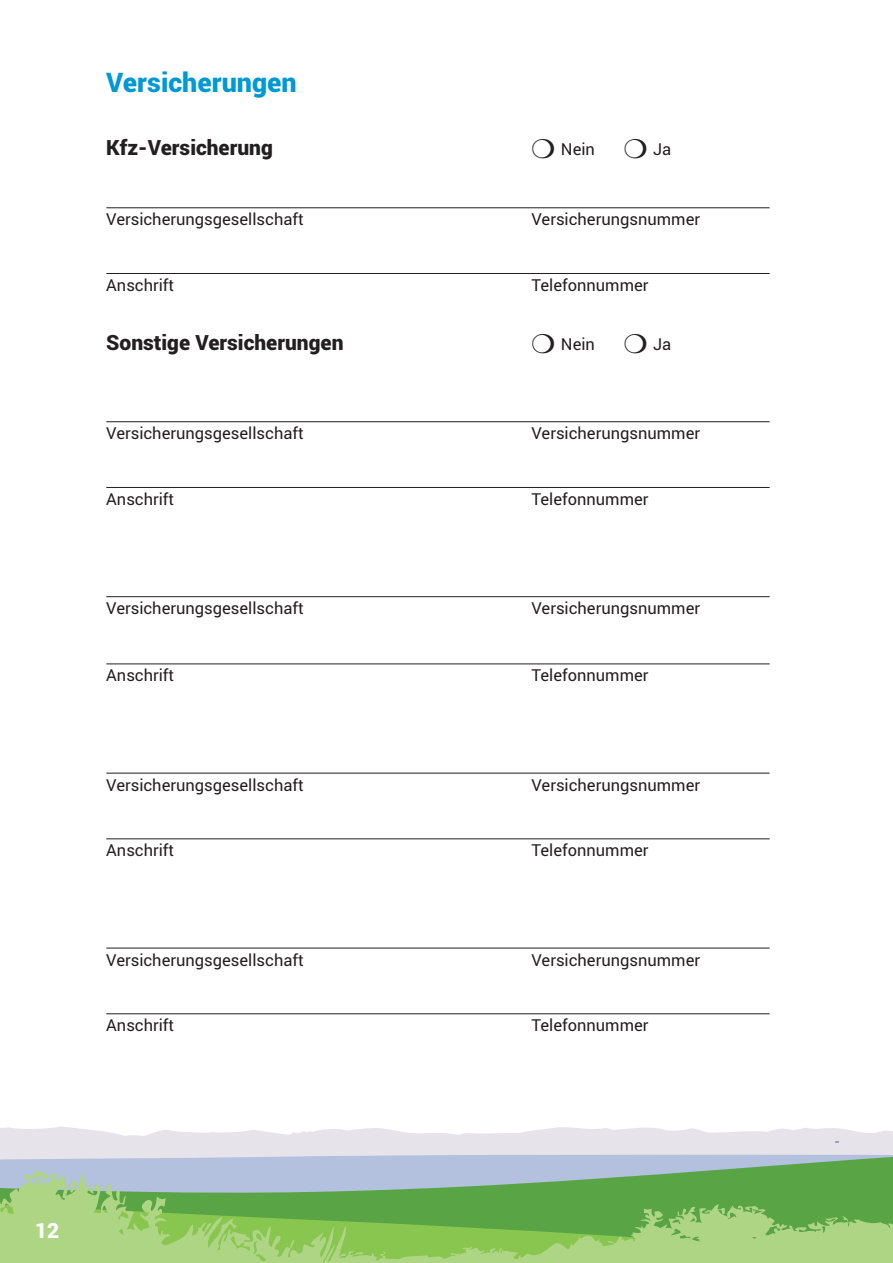
<style>
.page{position:relative;width:893px;height:1263px;background:#fff}
.page>*{position:absolute;margin:0;border:0;box-sizing:border-box;transform-origin:0 0}
.t1{font:900 27px "Roboto";color:#0099d5}
.t2{font:900 21px "Roboto";color:#231f20}
.t3{font:900 21px "Roboto";color:#fff}
.t4{font:16.5px "Roboto";color:#231f20}
</style>
<div class="page">
<svg style="left:0;top:1126px;width:893px;height:38px;background:#dedee9"></svg>
<svg style="left:0;top:1164px;width:893px;height:12px;background:#9bb8b6"></svg>
<svg style="left:419px;top:1176px;width:474px;height:28px;background:#63a756"></svg>
<svg style="left:419px;top:1204px;width:474px;height:59px;background:#82bd5f"></svg>
<div style="left:624px;top:1244px;width:269px;height:19px;background:#add583"></div>
<svg style="left:0;top:1170px;width:419px;height:93px;background:#96c37f"></svg>
<hr style="left:106px;top:208px;width:664px;height:1px;background:#231f20">
<hr style="left:106px;top:273px;width:664px;height:1px;background:#231f20">
<hr style="left:106px;top:421px;width:664px;height:1px;background:#231f20">
<hr style="left:106px;top:487px;width:664px;height:1px;background:#231f20">
<hr style="left:106px;top:596px;width:664px;height:1px;background:#231f20">
<hr style="left:106px;top:664px;width:664px;height:1px;background:#231f20">
<hr style="left:106px;top:773px;width:664px;height:1px;background:#231f20">
<hr style="left:106px;top:838px;width:664px;height:1px;background:#231f20">
<hr style="left:106px;top:948px;width:664px;height:1px;background:#231f20">
<hr style="left:106px;top:1013px;width:664px;height:1px;background:#231f20">
<h1 class="t1" style="left:106px;top:67px;width:192px">Versicherungen</h1>
<p class="t2" style="left:106px;top:136px;width:168px">Kfz-Versicherung</p>
<p class="t4" style="left:531px;top:140px;width:141px">❍ Nein ❍ Ja</p>
<p class="t4" style="left:106px;top:210px;width:199px">Versicherungsgesellschaft</p>
<p class="t4" style="left:532px;top:210px;width:170px">Versicherungsnummer</p>
<p class="t4" style="left:106px;top:276px;width:70px">Anschrift</p>
<p class="t4" style="left:531px;top:276px;width:118px">Telefonnummer</p>
<p class="t2" style="left:106px;top:330px;width:239px">Sonstige Versicherungen</p>
<p class="t4" style="left:531px;top:334px;width:141px">❍ Nein ❍ Ja</p>
<p class="t4" style="left:106px;top:424px;width:199px">Versicherungsgesellschaft</p>
<p class="t4" style="left:532px;top:424px;width:170px">Versicherungsnummer</p>
<p class="t4" style="left:106px;top:490px;width:70px">Anschrift</p>
<p class="t4" style="left:531px;top:490px;width:118px">Telefonnummer</p>
<p class="t4" style="left:106px;top:599px;width:199px">Versicherungsgesellschaft</p>
<p class="t4" style="left:532px;top:599px;width:170px">Versicherungsnummer</p>
<p class="t4" style="left:106px;top:666px;width:70px">Anschrift</p>
<p class="t4" style="left:531px;top:666px;width:118px">Telefonnummer</p>
<p class="t4" style="left:106px;top:775px;width:199px">Versicherungsgesellschaft</p>
<p class="t4" style="left:532px;top:775px;width:170px">Versicherungsnummer</p>
<p class="t4" style="left:106px;top:841px;width:70px">Anschrift</p>
<p class="t4" style="left:531px;top:841px;width:118px">Telefonnummer</p>
<p class="t4" style="left:106px;top:950px;width:199px">Versicherungsgesellschaft</p>
<p class="t4" style="left:532px;top:950px;width:170px">Versicherungsnummer</p>
<p class="t4" style="left:106px;top:1016px;width:70px">Anschrift</p>
<p class="t4" style="left:532px;top:1016px;width:118px">Telefonnummer</p>
<p class="t3" style="left:35px;top:1219px;width:26px">12</p>
</div>
